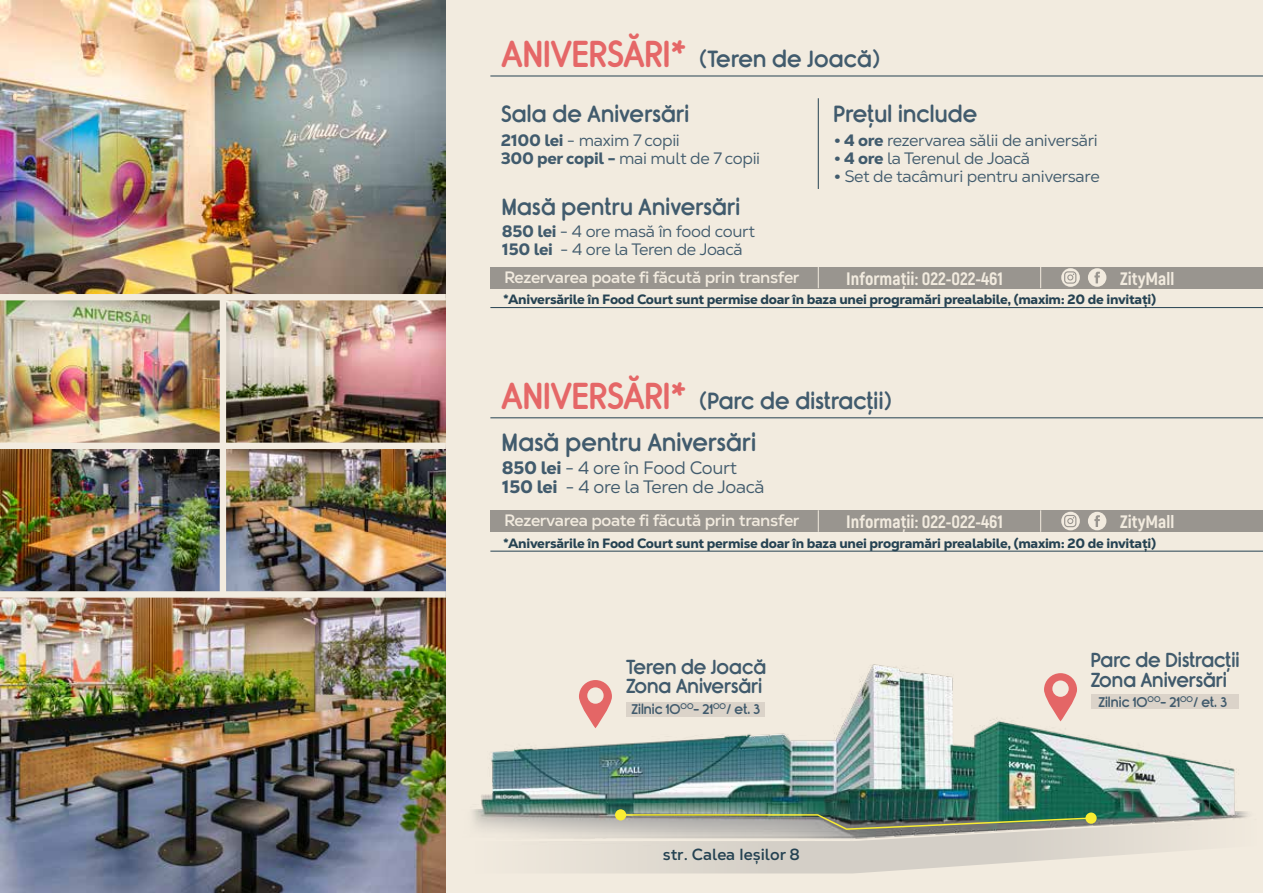
<style>
.page{position:relative;width:1263px;height:893px;background:#f2ebdf}
.page>*{position:absolute;margin:0;border:0;box-sizing:border-box;transform-origin:0 0}
.t1{font:36px "Rimouski Sb";color:#e56767}
.t2{font:24px "Rimouski Sb";letter-spacing:.01em;color:#415b6d}
.t3{font:22.5px "Rimouski Sb";letter-spacing:.01em;color:#415b6d}
.t4{font:19.5px/19.5px "Rimouski Sb";color:#405a6c}
.t5{font:19.5px "Rimouski Sb";color:#415b6d}
.t6{font:800 18px "Akrobat";color:#f2ebdf}
.t7{font:18px/19.5px "Nexa Text";letter-spacing:-.02em;color:#415b6d}
.t8{font:16.5px/18px "Nexa Text";letter-spacing:-.02em;color:#415b6d}
.t9{font:700 16.5px "Nexa Text";letter-spacing:-.02em;color:#f2ebdf}
.t10{font:700 16.05px "Nexa Text";color:#254252}
.t11{font:800 13.5px "Nexa Text";letter-spacing:-.02em;color:#254252}
.t12{font:13.5px "Rimouski Sb";color:#415b6d}
.s1{font-weight:800}
</style>
<div class="page">
<img style="left:0;top:0;width:446px;height:591px">
<img style="left:0;top:598px;width:446px;height:295px">
<div style="left:0;top:294px;width:446px;height:6px;background:#f2ebdf"></div>
<div style="left:0;top:443px;width:446px;height:6px;background:#f2ebdf"></div>
<hr style="left:490px;top:417px;width:773px;height:1px;background:#254252">
<hr style="left:490px;top:76px;width:773px;height:1px;background:#254252">
<hr style="left:818px;top:98px;width:1px;height:91px;background:#254252">
<div style="left:220px;top:297px;width:6px;height:297px;background:#f2ebdf"></div>
<hr style="left:490px;top:307px;width:773px;height:1px;background:#254252">
<div style="left:490px;top:267px;width:773px;height:21px;background:#99958f"></div>
<svg style="left:818px;top:267px;width:1px;height:21px"></svg>
<svg style="left:1040px;top:267px;width:1px;height:21px"></svg>
<svg style="left:1088px;top:268px;width:18px;height:19px"></svg>
<svg style="left:1061px;top:268px;width:19px;height:19px"></svg>
<svg style="left:1064px;top:271px;width:12px;height:13px"></svg>
<hr style="left:490px;top:551px;width:773px;height:1px;background:#254252">
<div style="left:490px;top:510px;width:773px;height:22px;background:#99958f"></div>
<svg style="left:818px;top:510px;width:1px;height:22px"></svg>
<svg style="left:1040px;top:510px;width:1px;height:22px"></svg>
<svg style="left:1088px;top:512px;width:18px;height:18px"></svg>
<svg style="left:1061px;top:512px;width:19px;height:18px"></svg>
<svg style="left:1064px;top:515px;width:12px;height:12px"></svg>
<img style="left:472px;top:664px;width:776px;height:149px">
<div style="left:1091px;top:695px;width:148px;height:14px;background:#dbd3c9"></div>
<svg style="left:1044px;top:673px;width:33px;height:48px"></svg>
<svg style="left:615px;top:809px;width:11px;height:11px"></svg>
<div style="left:626px;top:702px;width:139px;height:14px;background:#dbd3c9"></div>
<svg style="left:579px;top:680px;width:33px;height:48px"></svg>
<svg style="left:472px;top:813px;width:776px;height:60px"></svg>
<h1 class="t1" style="left:501px;top:33px;width:187px">ANIVERSĂRI*</h1>
<h3 class="t3" style="left:699px;top:46px;width:183px">(Teren de Joacă)</h3>
<h3 class="t3" style="left:501px;top:100px;width:190px">Sala de Aniversări</h3>
<h3 class="t3" style="left:833px;top:100px;width:146px">Prețul include</h3>
<p class="t8" style="left:501px;top:131px;width:261px"><span class="s1">2100 lei</span> - maxim 7 copii<br><span class="s1">300 per copil -</span> mai mult de 7 copii</p>
<p class="t8" style="left:833px;top:131px;width:266px"><span class="s1">• 4 ore</span> rezervarea sălii de aniversări</p>
<p class="t8" style="left:833px;top:149px;width:198px"><span class="s1">• 4 ore</span> la Terenul de Joacă</p>
<p class="t8" style="left:833px;top:167px;width:268px"><span class="s1">•</span> Set de tacâmuri pentru aniversare</p>
<h3 class="t3" style="left:502px;top:194px;width:240px">Masă pentru Aniversări</h3>
<p class="t8" style="left:502px;top:222px;width:254px"><span class="s1">850 lei</span> - 4 ore masă în food court<br><span class="s1">150 lei</span> - 4 ore la Teren de Joacă</p>
<p class="t9" style="left:504px;top:266px;width:297px">Rezervarea poate fi făcută prin transfer</p>
<p class="t6" style="left:846px;top:267px;width:158px">Informații: 022-022-461</p>
<p class="t6" style="left:1120px;top:267px;width:56px">ZityMall</p>
<p class="t11" style="left:503px;top:291px;width:654px">*Aniversările în Food Court sunt permise doar în baza unei programări prealabile, (maxim: 20 de invitați)</p>
<h1 class="t1" style="left:501px;top:375px;width:187px">ANIVERSĂRI*</h1>
<h3 class="t3" style="left:699px;top:388px;width:194px">(Parc de distracții)</h3>
<h2 class="t2" style="left:502px;top:429px;width:256px">Masă pentru Aniversări</h2>
<p class="t7" style="left:502px;top:458px;width:264px"><span class="s1">850 lei</span> - 4 ore în Food Court<br><span class="s1">150 lei</span> - 4 ore la Teren de Joacă</p>
<p class="t9" style="left:504px;top:510px;width:297px">Rezervarea poate fi făcută prin transfer</p>
<p class="t6" style="left:846px;top:510px;width:158px">Informații: 022-022-461</p>
<p class="t6" style="left:1120px;top:510px;width:56px">ZityMall</p>
<p class="t11" style="left:503px;top:534px;width:654px">*Aniversările în Food Court sunt permise doar în baza unei programări prealabile, (maxim: 20 de invitați)</p>
<p class="t4" style="left:626px;top:657px;width:142px">Teren de Joacă<br>Zona Aniversări</p>
<p class="t12" style="left:631px;top:701px;width:130px">Zilnic 10<sup>00</sup>- 21<sup>00</sup>/ et. 3</p>
<p class="t10" style="left:663px;top:844px;width:139px">str. Calea Ieșilor 8</p>
<p class="t5" style="left:1091px;top:649px;width:150px">Parc de Distracții</p>
<p class="t4" style="left:1091px;top:670px;width:138px">Zona Aniversări</p>
<p class="t12" style="left:1098px;top:694px;width:130px">Zilnic 10<sup>00</sup>- 21<sup>00</sup>/ et. 3</p>
</div>
